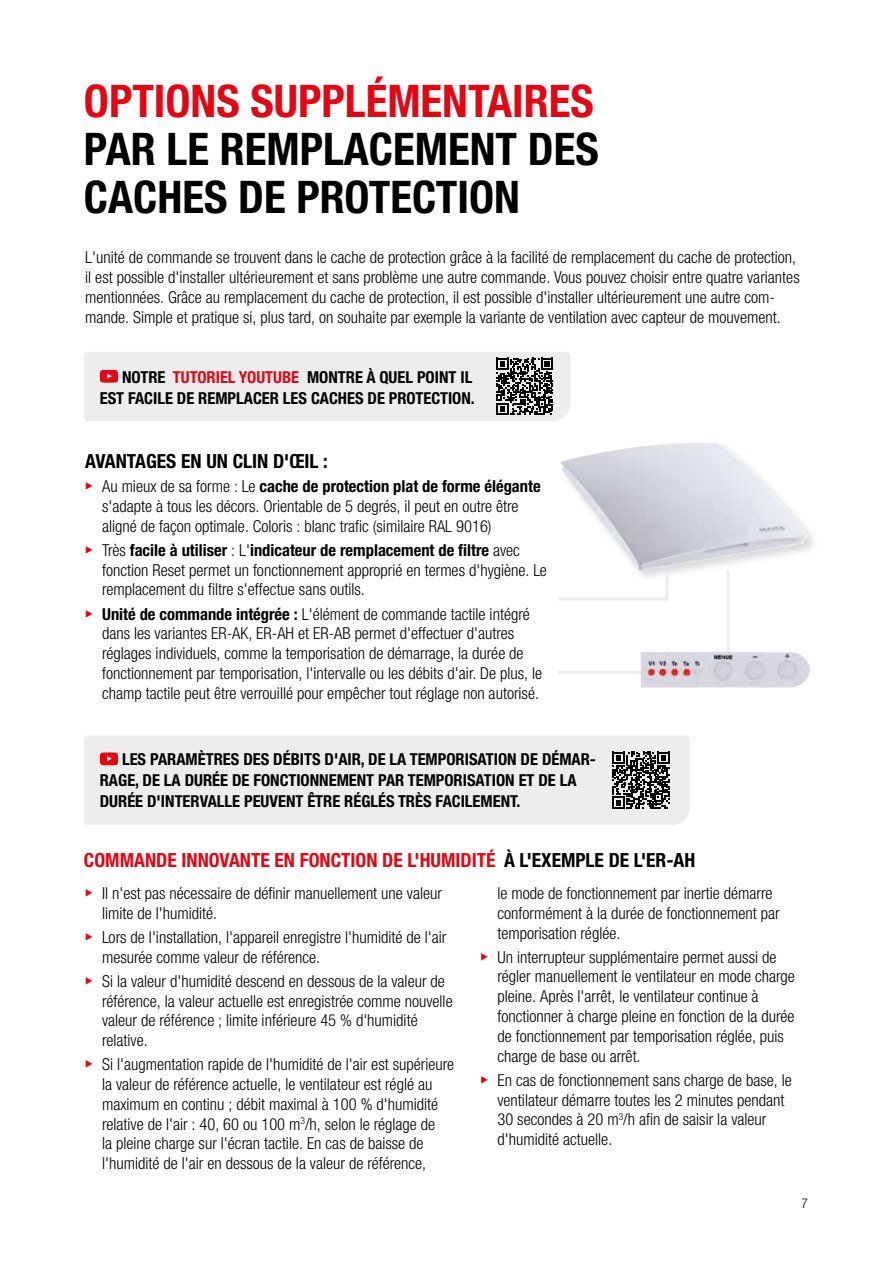
<style>
.page{position:relative;width:893px;height:1263px;background:#fff}
.page>*{position:absolute;margin:0;border:0;box-sizing:border-box;transform-origin:0 0}
.t1{font:700 condensed 45px/48px "Helvetica Neue LTW1 G";color:#000}
.t2{font:700 condensed 45px "Helvetica Neue LTW1 G";color:#e30613}
.t3{font:700 condensed 19.5px "Helvetica Neue LTW1 G";color:#e30613}
.t4{font:700 condensed 19.5px "Helvetica Neue LTW1 G";color:#000}
.t5{font:300 condensed 16.5px/19.8px "Helvetica Neue LTW1 G";color:#000}
.t6{font:700 condensed 16.5px/21px "Helvetica Neue LTW1 G";color:#000;text-align:right}
.t7{font:300 condensed 13.5px "Helvetica Neue LTW1 G";color:#000}
.s1{color:#e30613}
.s2{font-weight:700}
.s3{color:#000}
</style>
<div class="page">
<img style="left:560px;top:443px;width:248px;height:123px">
<img style="left:641px;top:652px;width:169px;height:35px">
<svg style="left:84px;top:352px;width:486px;height:69px;background:#dedcdc"></svg>
<div style="left:84px;top:735px;width:606px;height:90px;background:#ededed"></div>
<svg style="left:100px;top:752px;width:18px;height:13px"></svg>
<svg style="left:612px;top:752px;width:57px;height:57px;background:#595959"></svg>
<svg style="left:559px;top:566px;width:172px;height:109px"></svg>
<h1 class="t2" style="left:84px;top:74px;width:511px">OPTIONS SUPPLÉMENTAIRES</h1>
<h1 class="t1" style="left:84px;top:125px;width:516px">PAR LE REMPLACEMENT DES<br>CACHES DE PROTECTION</h1>
<p class="t5" style="left:85px;top:248px;width:716px">L'unité de commande se trouvent dans le cache de protection grâce à la facilité de remplacement du cache de protection, il est possible d'installer ultérieurement et sans problème une autre commande. Vous pouvez choisir entre quatre variantes mentionnées. Grâce au remplacement du cache de protection, il est possible d'installer ultérieurement une autre com&shy;mande. Simple et pratique si, plus tard, on souhaite par exemple la variante de ventilation avec capteur de mouvement.</p>
<p class="t6" style="left:100px;top:366px;width:377px">NOTRE <span class="s1">TUTORIEL YOUTUBE</span> MONTRE À QUEL POINT IL<br>EST FACILE DE REMPLACER LES CACHES DE PROTECTION.</p>
<p class="t4" style="left:85px;top:449px;width:244px">AVANTAGES EN UN CLIN D'ŒIL :</p>
<p class="t5" style="left:102px;top:477px;width:440px">Au mieux de sa forme : Le <span class="s2">cache de protection plat de forme élégante </span>s'adapte à tous les décors. Orientable de 5 degrés, il peut en outre être aligné de façon optimale. Coloris : blanc trafic (similaire RAL 9016)</p>
<p class="t5" style="left:102px;top:540px;width:446px">Très <span class="s2">facile à utiliser</span> : L'<span class="s2">indicateur de remplacement de filtre</span> avec fonction Reset permet un fonctionnement approprié en termes d'hygiène. Le remplacement du filtre s'effectue sans outils.</p>
<p class="t5" style="left:102px;top:604px;width:442px"><span class="s2">Unité de commande intégrée :</span> L'élément de commande tactile intégré dans les variantes ER-AK, ER-AH et ER-AB permet d'effectuer d'autres réglages individuels, comme la temporisation de démarrage, la durée de fonctionnement par temporisation, l'intervalle ou les débits d'air. De plus, le champ tactile peut être verrouillé pour empêcher tout réglage non autorisé.</p>
<p class="t6" style="left:100px;top:749px;width:498px;text-align:left;text-indent:22px">LES PARAMÈTRES DES DÉBITS D'AIR, DE LA TEMPORISATION DE DÉMAR-<br>RAGE, DE LA DURÉE DE FONCTIONNEMENT PAR TEMPORISATION ET DE LA<br>DURÉE D'INTERVALLE PEUVENT ÊTRE RÉGLÉS TRÈS FACILEMENT.</p>
<p class="t3" style="left:84px;top:849px;width:613px">COMMANDE INNOVANTE EN FONCTION DE L'HUMIDITÉ <span class="s3">À L'EXEMPLE DE L'ER-AH</span></p>
<p class="t5" style="left:497px;top:883px;width:284px">le mode de fonctionnement par inertie démarre conformément à la durée de fonctionnement par temporisation réglée.</p>
<p class="t5" style="left:497px;top:947px;width:299px">Un interrupteur supplémentaire permet aussi de régler manuellement le ventilateur en mode charge pleine. Après l'arrêt, le ventilateur continue à fonctionner à charge pleine en fonction de la durée de fonctionnement par temporisation réglée, puis charge de base ou arrêt.</p>
<p class="t5" style="left:497px;top:1070px;width:296px">En cas de fonctionnement sans charge de base, le ventilateur démarre toutes les 2 minutes pendant 30 secondes à 20 m<sup>3</sup>/h afin de saisir la valeur d'humidité actuelle.</p>
<p class="t5" style="left:102px;top:883px;width:341px">Il n'est pas nécessaire de définir manuellement une valeur limite de l'humidité.</p>
<p class="t5" style="left:102px;top:927px;width:346px">Lors de l'installation, l'appareil enregistre l'humidité de l'air mesurée comme valeur de référence.</p>
<p class="t5" style="left:102px;top:971px;width:352px">Si la valeur d'humidité descend en dessous de la valeur de référence, la valeur actuelle est enregistrée comme nouvelle valeur de référence ; limite inférieure 45 % d'humidité relative.</p>
<p class="t5" style="left:102px;top:1054px;width:354px">Si l'augmentation rapide de l'humidité de l'air est supérieure la valeur de référence actuelle, le ventilateur est réglé au maximum en continu ; débit maximal à 100 % d'humidité relative de l'air : 40, 60 ou 100 m<sup>3</sup>/h, selon le réglage de<br>la pleine charge sur l'écran tactile. En cas de baisse de l'humidité de l'air en dessous de la valeur de référence,</p>
<p class="t7" style="left:801px;top:1195px;width:8px">7</p>
</div>
